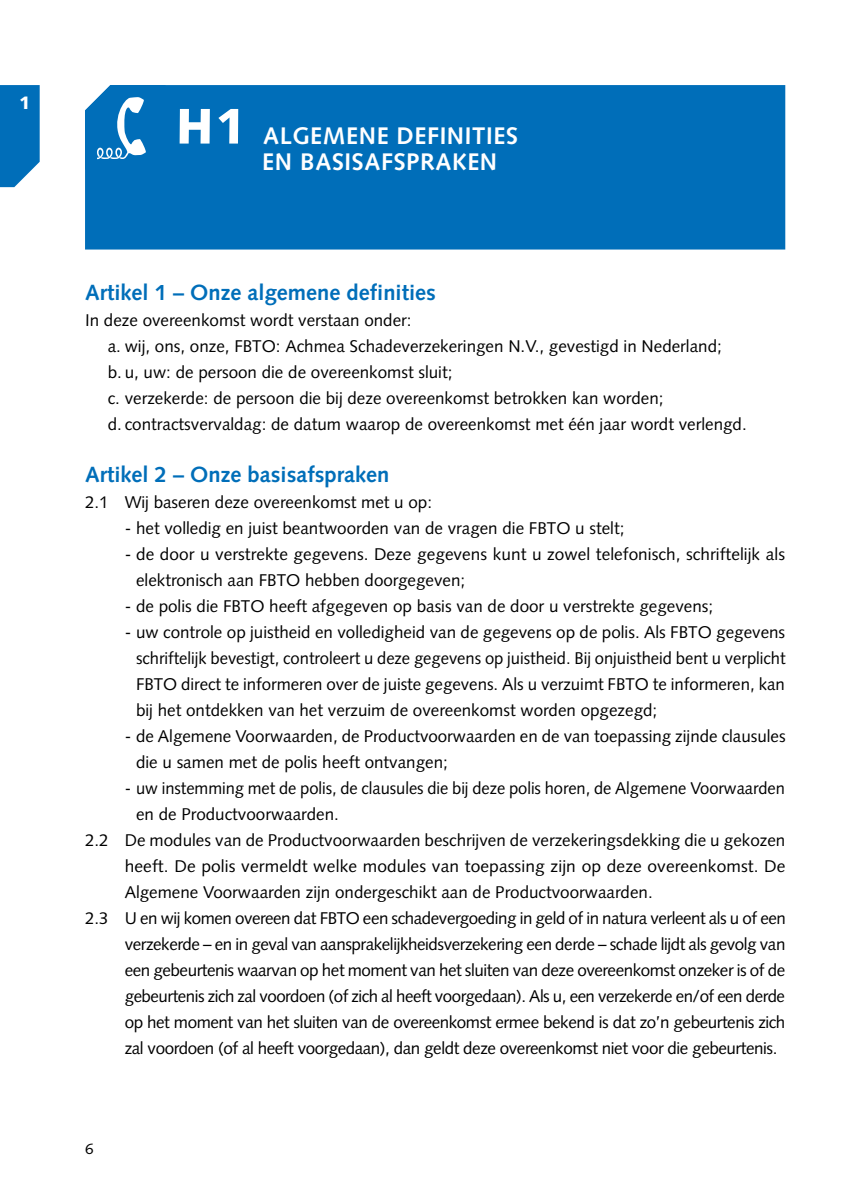
<style>
.page{position:relative;width:842px;height:1191px;background:#fff}
.page>*{position:absolute;margin:0;border:0;box-sizing:border-box;transform-origin:0 0}
.t1{font:78px "International Pi";color:#fff}
.hoofdstukkop_-_groot{font:700 24px "Syntax";letter-spacing:.025em;color:#fff}
._10_kop_blauw{font:700 22px "Syntax";color:#006eb9}
.t2{font:900 18px "Syntax";color:#fff}
._01_plat{font:17px/26px "Syntax";color:#000}
.t3{font:15px "Syntax";color:#000}
.s1{font-weight:900;font-size:50px}
</style>
<div class="page">
<div style="left:85px;top:85px;width:700px;height:164px;background:#006eb9"></div>
<div style="left:85px;top:85px;width:81px;height:85px;background:#006eb9"></div>
<svg style="left:0;top:85px;width:40px;height:102px;background:#167abf"></svg>
<p class="t2" style="left:19px;top:92px;width:13px">1</p>
<p class="t1" style="left:93px;top:90px;width:80px">v</p>
<p class="hoofdstukkop_-_groot" style="left:176px;top:121px;width:344px"><span class="s1">H1</span> ALGEMENE DEFINITIES</p>
<p class="hoofdstukkop_-_groot" style="left:262px;top:147px;width:236px">EN BASISAFSPRAKEN</p>
<p class="_10_kop_blauw" style="left:85px;top:279px;width:352px">Artikel 1 – Onze algemene definities</p>
<p class="_01_plat" style="left:85px;top:307px;width:328px">In deze overeenkomst wordt verstaan onder:</p>
<p class="_01_plat" style="left:108px;top:333px;width:616px">a. wij, ons, onze, FBTO: Achmea Schadeverzekeringen N.V., gevestigd in Nederland;</p>
<p class="_01_plat" style="left:108px;top:359px;width:346px">b. u, uw: de persoon die de overeenkomst sluit;</p>
<p class="_01_plat" style="left:108px;top:385px;width:557px">c. verzekerde: de persoon die bij deze overeenkomst betrokken kan worden;</p>
<p class="_01_plat" style="left:108px;top:411px;width:641px">d. contractsvervaldag: de datum waarop de overeenkomst met één jaar wordt verlengd.</p>
<p class="_10_kop_blauw" style="left:85px;top:461px;width:306px">Artikel 2 – Onze basisafspraken</p>
<p class="_01_plat" style="left:85px;top:489px;width:349px">2.1 Wij baseren deze overeenkomst met u op:</p>
<p class="_01_plat" style="left:85px;top:515px;width:541px">- het volledig en juist beantwoorden van de vragen die FBTO u stelt;</p>
<p class="_01_plat" style="left:136px;top:541px;width:650px;text-indent:-51px">- de door u verstrekte gegevens. Deze gegevens kunt u zowel telefonisch, schriftelijk als elektronisch aan FBTO hebben doorgegeven;</p>
<p class="_01_plat" style="left:85px;top:593px;width:630px">- de polis die FBTO heeft afgegeven op basis van de door u verstrekte gegevens;</p>
<p class="_01_plat" style="left:136px;top:619px;width:651px;text-align:justify;text-indent:-51px">- uw controle op juistheid en volledigheid van de gegevens op de polis. Als FBTO gegevens schriftelijk bevestigt, controleert u deze gegevens op juistheid. Bij onjuistheid bent u verplicht FBTO direct te informeren over de juiste gegevens. Als u verzuimt FBTO te informeren, kan bij het ontdekken van het verzuim de overeenkomst worden opgezegd;</p>
<p class="_01_plat" style="left:136px;top:723px;width:651px;text-indent:-51px">- de Algemene Voorwaarden, de Productvoorwaarden en de van toepassing zijnde clausules die u samen met de polis heeft ontvangen;</p>
<p class="_01_plat" style="left:136px;top:775px;width:650px;text-indent:-51px">- uw instemming met de polis, de clausules die bij deze polis horen, de Algemene Voorwaarden en de Productvoorwaarden.</p>
<p class="_01_plat" style="left:125px;top:827px;width:662px;text-align:justify;text-indent:-40px">2.2 De modules van de Productvoorwaarden beschrijven de verzekeringsdekking die u gekozen heeft. De polis vermeldt welke modules van toepassing zijn op deze overeenkomst. De Algemene Voorwaarden zijn ondergeschikt aan de Productvoorwaarden.</p>
<p class="_01_plat" style="left:125px;top:905px;width:663px;text-align:justify;text-indent:-40px">2.3 U en wij komen overeen dat FBTO een schadevergoeding in geld of in natura verleent als u of een verzekerde – en in geval van aansprakelijkheidsverzekering een derde – schade lijdt als gevolg van een gebeurtenis waarvan op het moment van het sluiten van deze overeenkomst onzeker is of de gebeurtenis zich zal voordoen (of zich al heeft voorgedaan). Als u, een verzekerde en/of een derde op het moment van het sluiten van de overeenkomst ermee bekend is dat zo’n gebeurtenis zich zal voordoen (of al heeft voorgedaan), dan geldt deze overeenkomst niet voor die gebeurtenis.</p>
<p class="t3" style="left:85px;top:1140px;width:10px">6</p>
</div>
